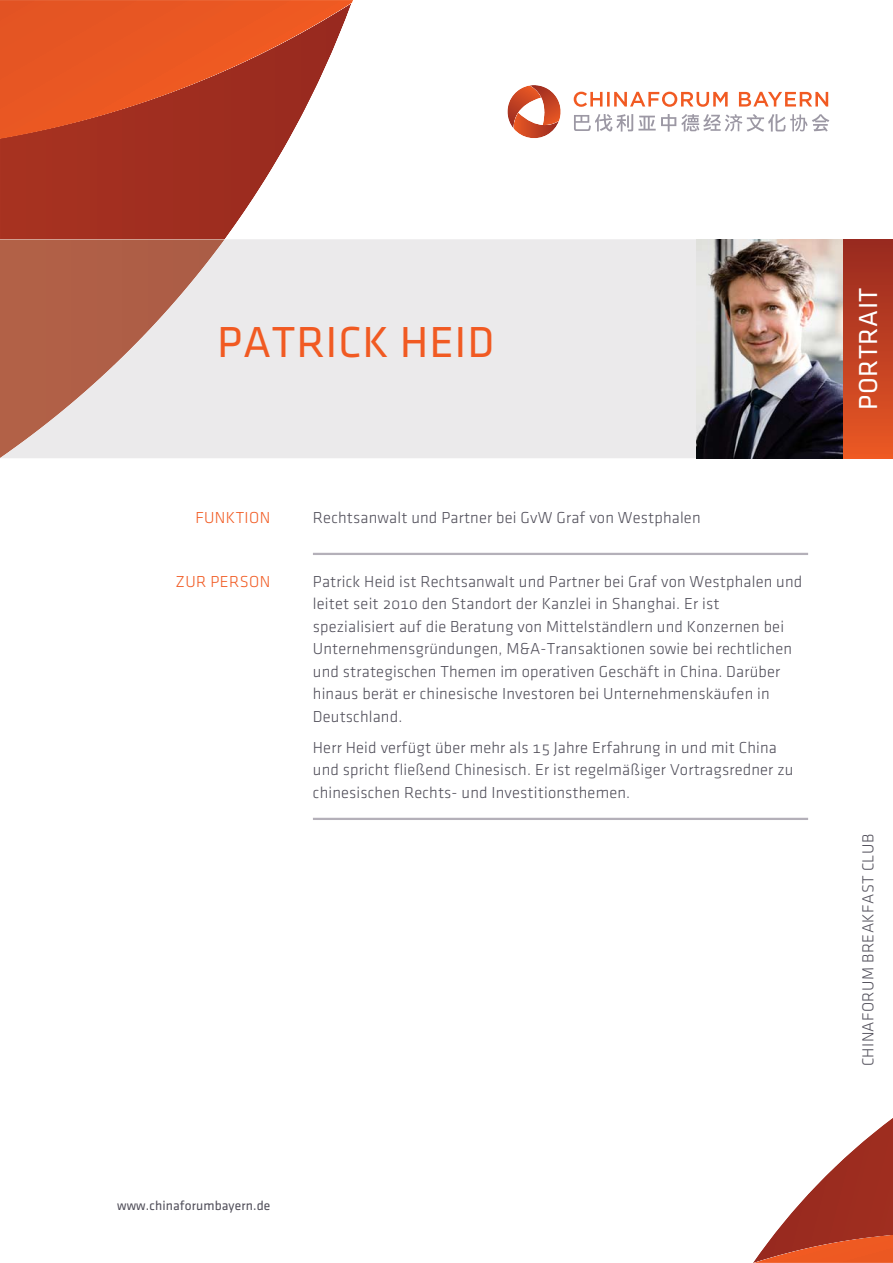
<style>
.page{position:relative;width:893px;height:1263px;background:#fff}
.page>*{position:absolute;margin:0;border:0;box-sizing:border-box;transform-origin:0 0}
.t1{font:45px "Klavika";letter-spacing:.02em;color:#f15a22}
.t2{font:27px "Klavika";letter-spacing:.025em;color:#fff}
.t3{font:16.5px/22.5px "Klavika Light OSTF";letter-spacing:.01em;color:#514f5a}
.t4{font:16.5px "Klavika Light OSTF";letter-spacing:.025em;color:#f15a22}
.t5{font:13.5px "Klavika";letter-spacing:.01em;color:#514f5a}
</style>
<div class="page">
<svg style="left:0;top:139px;width:289px;height:100px;background:#ab4537"></svg>
<svg style="left:0;top:0;width:353px;height:139px;background:#d35834"></svg>
<svg style="left:753px;top:1118px;width:139px;height:145px"></svg>
<div style="left:225px;top:239px;width:617px;height:219px;background:#ebeaeb"></div>
<svg style="left:0;top:239px;width:225px;height:219px;background:#ca9c8f"></svg>
<svg style="left:573px;top:92px;width:255px;height:15px"></svg>
<svg style="left:574px;top:114px;width:255px;height:18px"></svg>
<svg style="left:507px;top:85px;width:53px;height:53px"></svg>
<hr style="left:313px;top:553px;width:495px;height:2px;background:#b4b0b9">
<hr style="left:313px;top:818px;width:495px;height:2px;background:#b4b0b9">
<div style="left:842px;top:239px;width:50px;height:219px;background:linear-gradient(to bottom,#962920,#ea5824)"></div>
<img style="left:696px;top:240px;width:146px;height:218px">
<h1 class="t1" style="left:217px;top:326px;width:278px">PATRICK HEID</h1>
<p class="t4" style="left:195px;top:511px;width:76px">FUNKTION</p>
<p class="t3" style="left:313px;top:507px;width:389px">Rechtsanwalt und Partner bei GvW Graf von Westphalen</p>
<p class="t4" style="left:175px;top:575px;width:96px">ZUR PERSON</p>
<p class="t3" style="left:313px;top:571px;width:491px">Patrick Heid ist Rechtsanwalt und Partner bei Graf von Westphalen und leitet seit 2010 den Standort der Kanzlei in Shanghai. Er ist spezialisiert auf die Beratung von Mittelständlern und Konzernen bei Unternehmensgründungen, M&amp;A-Transaktionen sowie bei rechtlichen und strategischen Themen im operativen Geschäft in China. Darüber hinaus berät er chinesische Investoren bei Unternehmenskäufen in Deutschland.</p>
<p class="t3" style="left:313px;top:737px;width:482px">Herr Heid verfügt über mehr als 15 Jahre Erfahrung in und mit China und spricht fließend Chinesisch. Er ist regelmäßiger Vortragsredner zu chinesischen Rechts- und Investitionsthemen.</p>
<p class="t5" style="left:117px;top:1200px;width:155px">www.chinaforumbayern.de</p>
<h2 class="t2" style="left:858px;top:410px;width:124px;rotate:-90deg">PORTRAIT</h2>
<p class="t3" style="left:858px;top:1066px;width:234px;rotate:-90deg">CHINAFORUM BREAKFAST CLUB</p>
</div>
